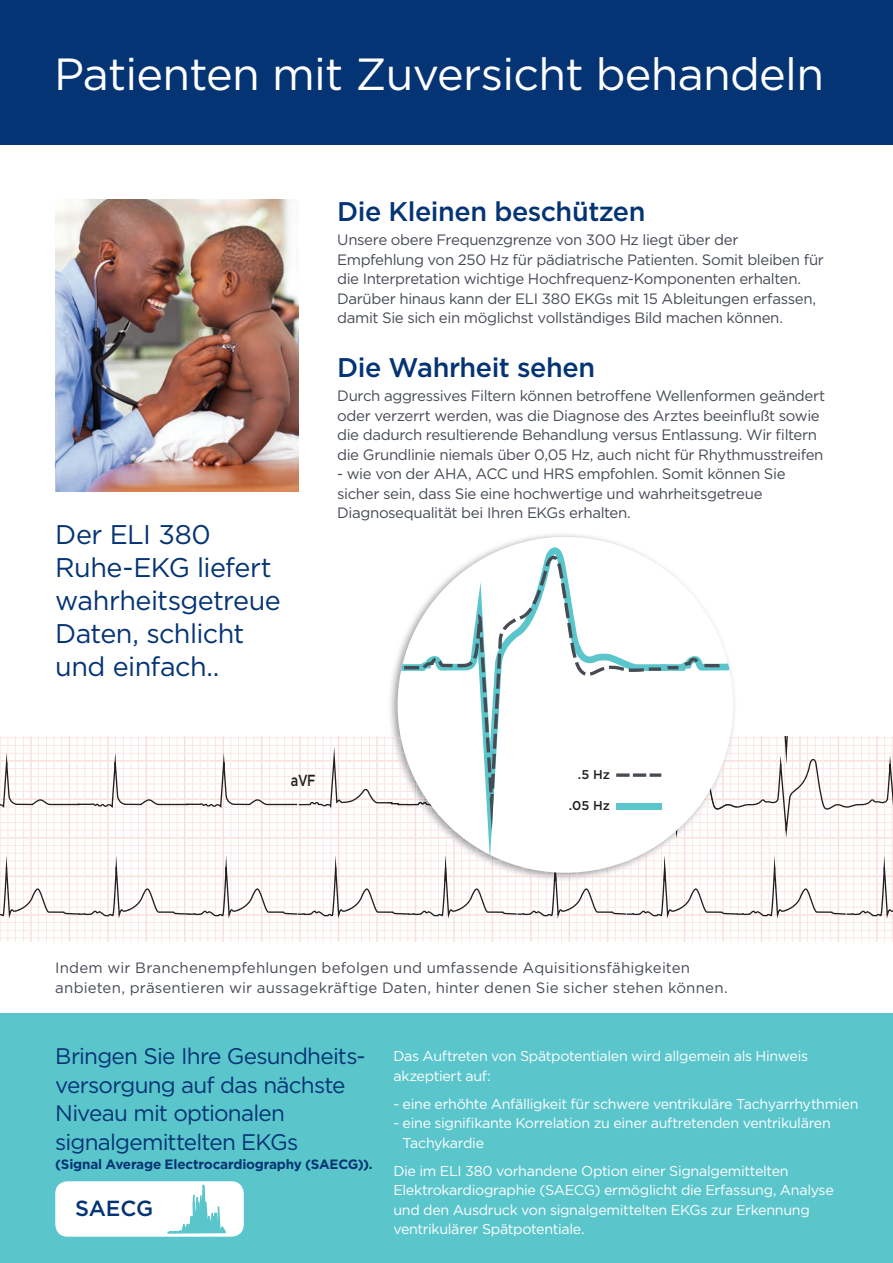
<style>
.page{position:relative;width:893px;height:1263px;background:#fff}
.page>*{position:absolute;margin:0;border:0;box-sizing:border-box;transform-origin:0 0}
.t1{font:45px "Gotham";letter-spacing:-.015em;color:#fff}
.t2{font:27px/33px "Gotham";letter-spacing:-.025em;color:#053474}
.t3{font:500 27px "Gotham";letter-spacing:-.015em;color:#053474}
.t4{font:22.5px/28.5px "Gotham";letter-spacing:-.035em;color:#053474}
.t5{font:500 21.9px "Gotham";letter-spacing:-.01em;color:#053474}
.t6{font:500 16.05px "Gotham";color:#231f20;scale:.8 1}
.t7{font:15px/19.5px "Gotham";letter-spacing:-.02em;color:#464b54}
.t8{font:15px/19.5px "Gotham";letter-spacing:.01em;color:#464b54}
.t9{font:14.25px/19.5px "Gotham";letter-spacing:-.025em;color:#fff}
.t10{font:700 13.5px "Gotham";letter-spacing:-.015em;color:#053474}
.t11{font:500 12.75px "Gotham";color:#231f20}
</style>
<div class="page">
<div style="left:0;top:0;width:893px;height:145px;background:#053474"></div>
<div style="left:0;top:1014px;width:893px;height:249px;background:#5ac6cc"></div>
<img style="left:55px;top:200px;width:243px;height:292px">
<img style="left:498px;top:534px;width:128px;height:13px">
<svg style="left:0;top:547px;width:893px;height:395px"></svg>
<svg style="left:650px;top:773px;width:11px;height:4px"></svg>
<svg style="left:633px;top:773px;width:13px;height:4px"></svg>
<svg style="left:616px;top:773px;width:14px;height:4px"></svg>
<div style="left:616px;top:803px;width:45px;height:6px;background:#5ac6cc"></div>
<div style="left:55px;top:1181px;width:189px;height:56px;background:#fff;border-radius:12px"></div>
<svg style="left:167px;top:1184px;width:59px;height:49px"></svg>
<h1 class="t1" style="left:54px;top:45px;width:771px">Patienten mit Zuversicht behandeln</h1>
<h2 class="t2" style="left:55px;top:518px;width:227px">Der ELI 380<br>Ruhe-EKG liefert wahrheitsgetreue<br>Daten, schlicht und einfach..</h2>
<h2 class="t3" style="left:337px;top:194px;width:310px">Die Kleinen beschützen</h2>
<p class="t7" style="left:337px;top:230px;width:488px">Unsere obere Frequenzgrenze von 300 Hz liegt über der Empfehlung von 250 Hz für pädiatrische Patienten. Somit bleiben für die Interpretation wichtige Hochfrequenz-Komponenten erhalten.<br>Darüber hinaus kann der ELI 380 EKGs mit 15 Ableitungen erfassen, damit Sie sich ein möglichst vollständiges Bild machen können.</p>
<h2 class="t3" style="left:337px;top:350px;width:259px">Die Wahrheit sehen</h2>
<p class="t7" style="left:337px;top:386px;width:490px">Durch aggressives Filtern können betroffene Wellenformen geändert oder verzerrt werden, was die Diagnose des Arztes beeinflußt sowie die dadurch resultierende Behandlung versus Entlassung. Wir filtern die Grundlinie niemals über 0,05 Hz, auch nicht für Rhythmusstreifen</p>
<p class="t7" style="left:337px;top:464px;width:450px">- wie von der AHA, ACC und HRS empfohlen. Somit können Sie sicher sein, dass Sie eine hochwertige und wahrheitsgetreue<br>Diagnosequalität bei Ihren EKGs erhalten.</p>
<p class="t6" style="left:291px;top:770px;width:33px">aVF</p>
<p class="t11" style="left:578px;top:766px;width:34px">.5 Hz</p>
<p class="t11" style="left:569px;top:797px;width:43px">.05 Hz</p>
<p class="t8" style="left:55px;top:958px;width:674px">Indem wir Branchenempfehlungen befolgen und umfassende Aquisitionsfähigkeiten anbieten, präsentieren wir aussagekräftige Daten, hinter denen Sie sicher stehen können.</p>
<h3 class="t4" style="left:55px;top:1041px;width:312px">Bringen Sie Ihre Gesundheits&shy;versorgung auf das nächste<br>Niveau mit optionalen signalgemittelten EKGs</h3>
<p class="t10" style="left:55px;top:1155px;width:319px">(Signal Average Electrocardiography (SAECG)).</p>
<h3 class="t5" style="left:75px;top:1194px;width:80px">SAECG</h3>
<p class="t9" style="left:393px;top:1046px;width:416px">Das Auftreten von Spätpotentialen wird allgemein als Hinweis akzeptiert auf:</p>
<p class="t9" style="left:393px;top:1094px;width:467px">- eine erhöhte Anfälligkeit für schwere ventrikuläre Tachyarrhythmien</p>
<p class="t9" style="left:403px;top:1113px;width:430px;text-indent:-9px">- eine signifikante Korrelation zu einer auftretenden ventrikulären<br>Tachykardie</p>
<p class="t9" style="left:393px;top:1161px;width:442px">Die im ELI 380 vorhandene Option einer Signalgemittelten Elektrokardiographie (SAECG) ermöglicht die Erfassung, Analyse und den Ausdruck von signalgemittelten EKGs zur Erkennung ventrikulärer Spätpotentiale.</p>
</div>
